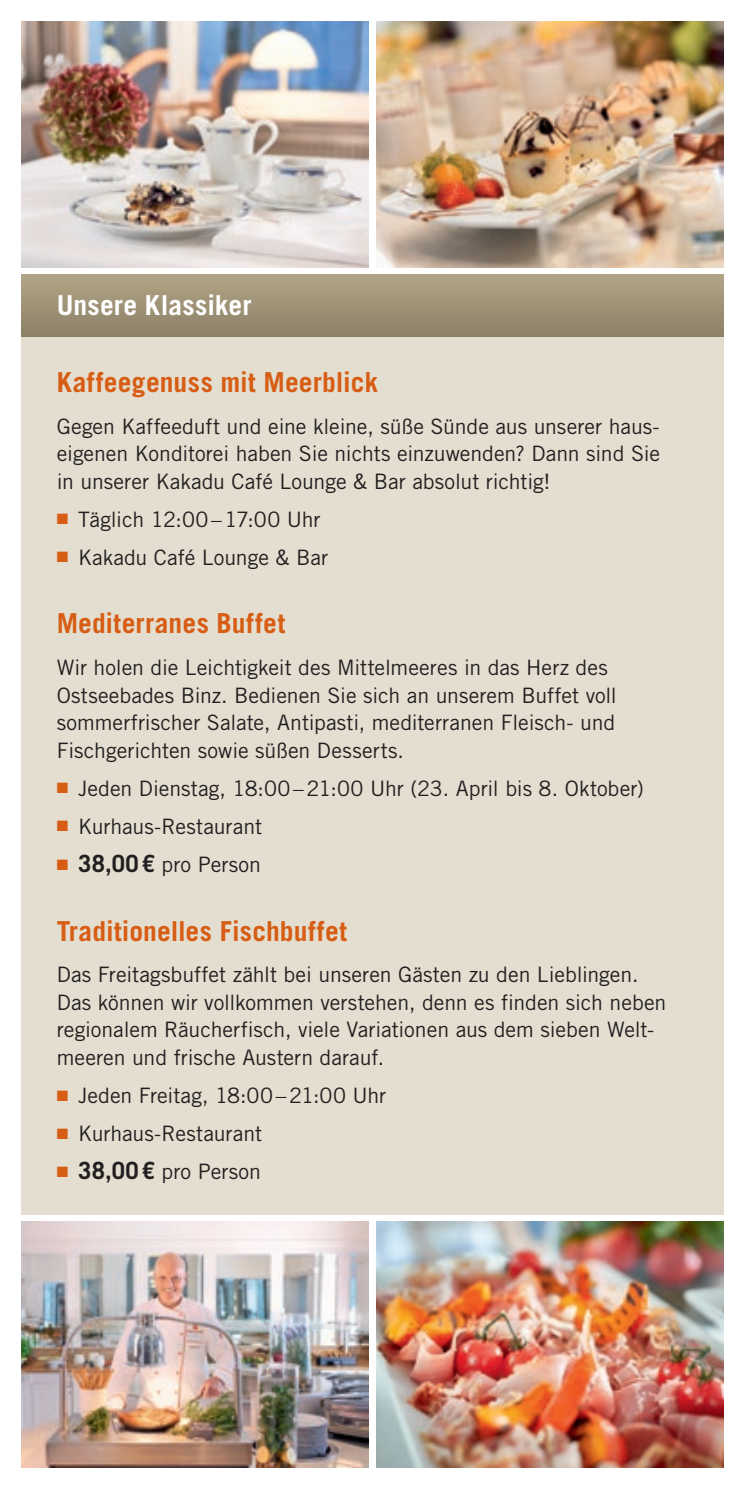
<style>
.page{position:relative;width:745px;height:1489px;background:#fff}
.page>*{position:absolute;margin:0;border:0;box-sizing:border-box;transform-origin:0 0}
.t1{font:700 27.5px "Trade Gothic LT";letter-spacing:.005em;color:#d75d14}
.t2{font:700 27.5px "Trade Gothic LT";color:#fff}
.t3{font:21.25px/27.5px "Trade Gothic LT";letter-spacing:-.005em;color:#231f20}
.s1{color:#d75d14}
.s2{font-weight:700;font-size:23.75px}
</style>
<div class="page">
<img style="left:21px;top:21px;width:348px;height:246px">
<img style="left:21px;top:1221px;width:348px;height:246px">
<img style="left:376px;top:21px;width:347px;height:246px">
<img style="left:376px;top:1221px;width:347px;height:246px">
<div style="left:21px;top:336px;width:702px;height:878px;background:#e4ded0"></div>
<div style="left:21px;top:274px;width:702px;height:62px;background:linear-gradient(to bottom,#b2a586,#8d8168)"></div>
<p class="t2" style="left:57px;top:288px;width:196px">Unsere Klassiker</p>
<p class="t1" style="left:57px;top:365px;width:323px">Kaffeegenuss mit Meerblick</p>
<p class="t3" style="left:57px;top:412px;width:604px;text-align:justify">Gegen Kaffeeduft und eine kleine, süße Sünde aus unserer haus&shy;eigenen Konditorei haben Sie nichts einzuwenden? Dann sind Sie in unserer Kakadu Café Lounge &amp; Bar absolut richtig!</p>
<p class="t3" style="left:57px;top:505px;width:265px"><span class="s1">■</span> Täglich 12:00–17:00 Uhr</p>
<p class="t3" style="left:57px;top:543px;width:273px"><span class="s1">■</span> Kakadu Café Lounge &amp; Bar</p>
<p class="t1" style="left:57px;top:606px;width:230px">Mediterranes Buffet</p>
<p class="t3" style="left:57px;top:653px;width:561px">Wir holen die Leichtigkeit des Mittelmeeres in das Herz des Ostseebades Binz. Bedienen Sie sich an unserem Buffet voll sommerfrischer Salate, Antipasti, mediterranen Fleisch- und Fischgerichten sowie süßen Desserts.</p>
<p class="t3" style="left:57px;top:774px;width:588px"><span class="s1">■</span> Jeden Dienstag, 18:00–21:00 Uhr (23. April bis 8. Oktober)</p>
<p class="t3" style="left:57px;top:812px;width:207px"><span class="s1">■</span> Kurhaus-Restaurant</p>
<p class="t3" style="left:57px;top:850px;width:206px"><span class="s1">■</span> <span class="s2">38,00€</span> pro Person</p>
<p class="t1" style="left:57px;top:913px;width:292px">Traditionelles Fischbuffet</p>
<p class="t3" style="left:57px;top:960px;width:610px">Das Freitagsbuffet zählt bei unseren Gästen zu den Lieblingen.<br>Das können wir vollkommen verstehen, denn es finden sich neben regionalem Räucherfisch, viele Variationen aus dem sieben Welt&shy;meeren und frische Austern darauf.</p>
<p class="t3" style="left:57px;top:1081px;width:331px"><span class="s1">■</span> Jeden Freitag, 18:00–21:00 Uhr</p>
<p class="t3" style="left:57px;top:1119px;width:207px"><span class="s1">■</span> Kurhaus-Restaurant</p>
<p class="t3" style="left:57px;top:1157px;width:206px"><span class="s1">■</span> <span class="s2">38,00€</span> pro Person</p>
</div>
